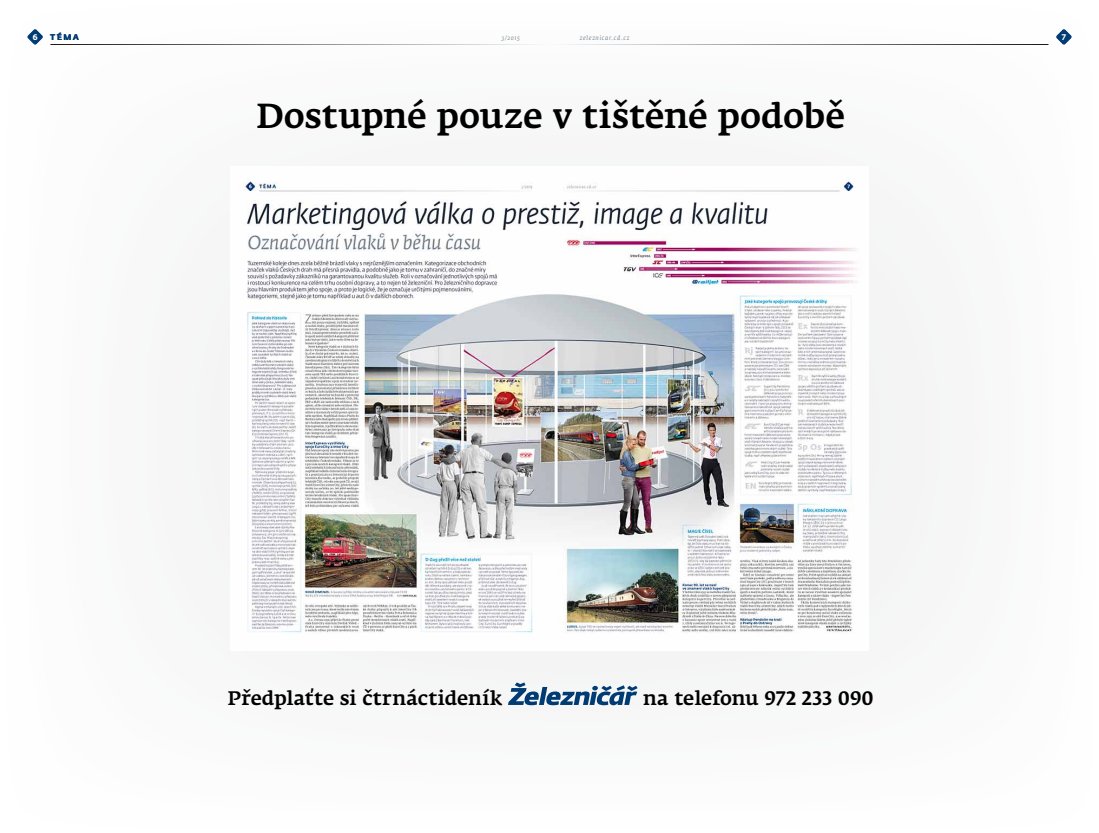
<style>
.page{position:relative;width:1099px;height:833px;background:#fff}
.page>*{position:absolute;margin:0;border:0;box-sizing:border-box;transform-origin:0 0}
.t1{font:500 34.38px "Fedra Serif A Pro";letter-spacing:-.005em;color:#000}
.t2{font:500 19.38px "Fedra Serif A Pro";color:#000}
.t3{font:700 8.12px "CD Fedra";color:#003b73}
.t4{font:700 8.12px "CD Fedra";color:#fff}
.t5{font:italic 6.25px "Fedra Serif A Pro";letter-spacing:.105em;color:#7f8a93}
</style>
<div class="page">
<div style="left:0;top:0;width:1098px;height:833px;background:#fafafb"></div>
<img style="left:243px;top:181px;width:611px;height:452px">
<svg style="left:508px;top:682px;width:129px;height:23px"></svg>
<svg style="left:1056px;top:29px;width:16px;height:16px"></svg>
<svg style="left:27px;top:29px;width:16px;height:16px"></svg>
<hr style="left:549px;top:44px;width:499px;height:1px;background:#000">
<hr style="left:50px;top:44px;width:499px;height:1px;background:#000">
<p class="t4" style="left:33px;top:32px;width:6px">6</p>
<p class="t3" style="left:50px;top:32px;width:30px">téma</p>
<p class="t5" style="left:501px;top:34px;width:20px">3/2015</p>
<p class="t5" style="left:580px;top:34px;width:51px">zeleznicar.cd.cz</p>
<p class="t4" style="left:1061px;top:32px;width:6px">7</p>
<h1 class="t1" style="left:256px;top:96px;width:590px">Dostupné pouze v tištěné podobě</h1>
<p class="t2" style="left:228px;top:687px;width:276px">Předplaťte si čtrnáctideník</p>
<p class="t2" style="left:643px;top:687px;width:232px">na telefonu 972 233 090</p>
</div>
